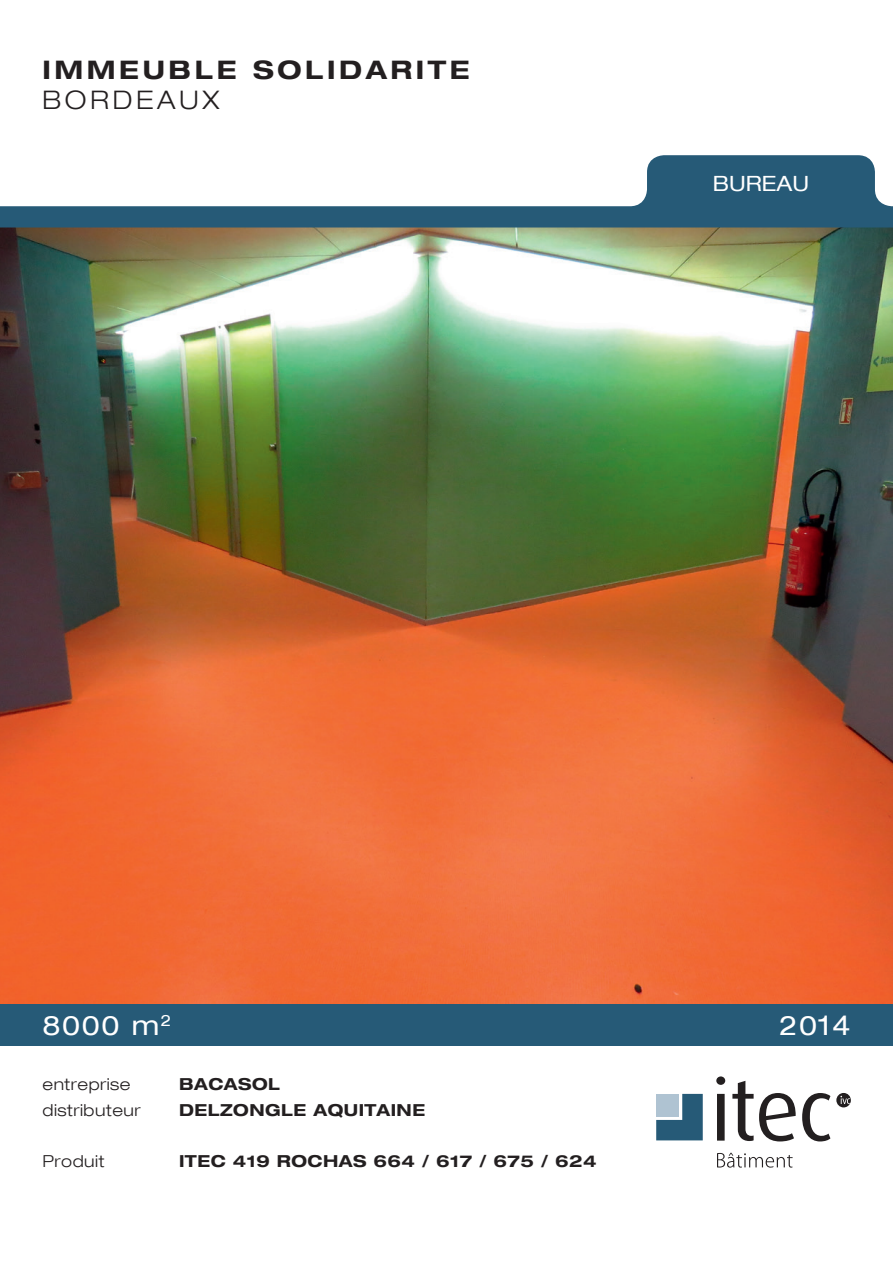
<style>
.page{position:relative;width:893px;height:1263px;background:#fff}
.page>*{position:absolute;margin:0;border:0;box-sizing:border-box;transform-origin:0 0}
.t1{font:expanded 27px "Helvetica Neue LT Com";letter-spacing:.06em;color:#fff}
.t2{font:700 expanded 25.5px "Helvetica Neue LT Com";letter-spacing:.14em;color:#231f20}
.t3{font:300 expanded 25.5px "Helvetica Neue LT Com";letter-spacing:.14em;color:#231f20}
.t4{font:expanded 21px "Helvetica Neue LT Com";color:#fff}
.t5{font:700 expanded 16.5px "Helvetica Neue LT Com";letter-spacing:.03em;color:#231f20}
.t6{font:300 expanded 16.5px "Helvetica Neue LT Com";letter-spacing:.03em;color:#231f20}
</style>
<div class="page">
<img style="left:0;top:227px;width:893px;height:777px">
<svg style="left:0;top:155px;width:893px;height:72px"></svg>
<div style="left:0;top:1004px;width:893px;height:42px;background:#265a77"></div>
<svg style="left:716px;top:1076px;width:9px;height:64px"></svg>
<svg style="left:732px;top:1081px;width:64px;height:60px"></svg>
<svg style="left:802px;top:1093px;width:28px;height:48px"></svg>
<svg style="left:656px;top:1094px;width:47px;height:46px;background:#588097"></svg>
<svg style="left:836px;top:1093px;width:15px;height:14px"></svg>
<svg style="left:717px;top:1153px;width:76px;height:14px"></svg>
<h2 class="t2" style="left:43px;top:53px;width:429px">IMMEUBLE SOLIDARITE</h2>
<h2 class="t3" style="left:43px;top:85px;width:179px">BORDEAUX</h2>
<p class="t4" style="left:713px;top:170px;width:98px">BUREAU</p>
<h1 class="t1" style="left:43px;top:1008px;width:130px">8000 m<sup>2</sup></h1>
<h1 class="t1" style="left:779px;top:1008px;width:72px">2014</h1>
<p class="t6" style="left:43px;top:1074px;width:90px">entreprise</p>
<p class="t5" style="left:179px;top:1073px;width:103px">BACASOL</p>
<p class="t6" style="left:43px;top:1099px;width:100px">distributeur</p>
<p class="t5" style="left:179px;top:1099px;width:248px">DELZONGLE AQUITAINE</p>
<p class="t6" style="left:43px;top:1150px;width:63px">Produit</p>
<p class="t5" style="left:179px;top:1150px;width:419px">ITEC 419 ROCHAS 664 / 617 / 675 / 624</p>
</div>
